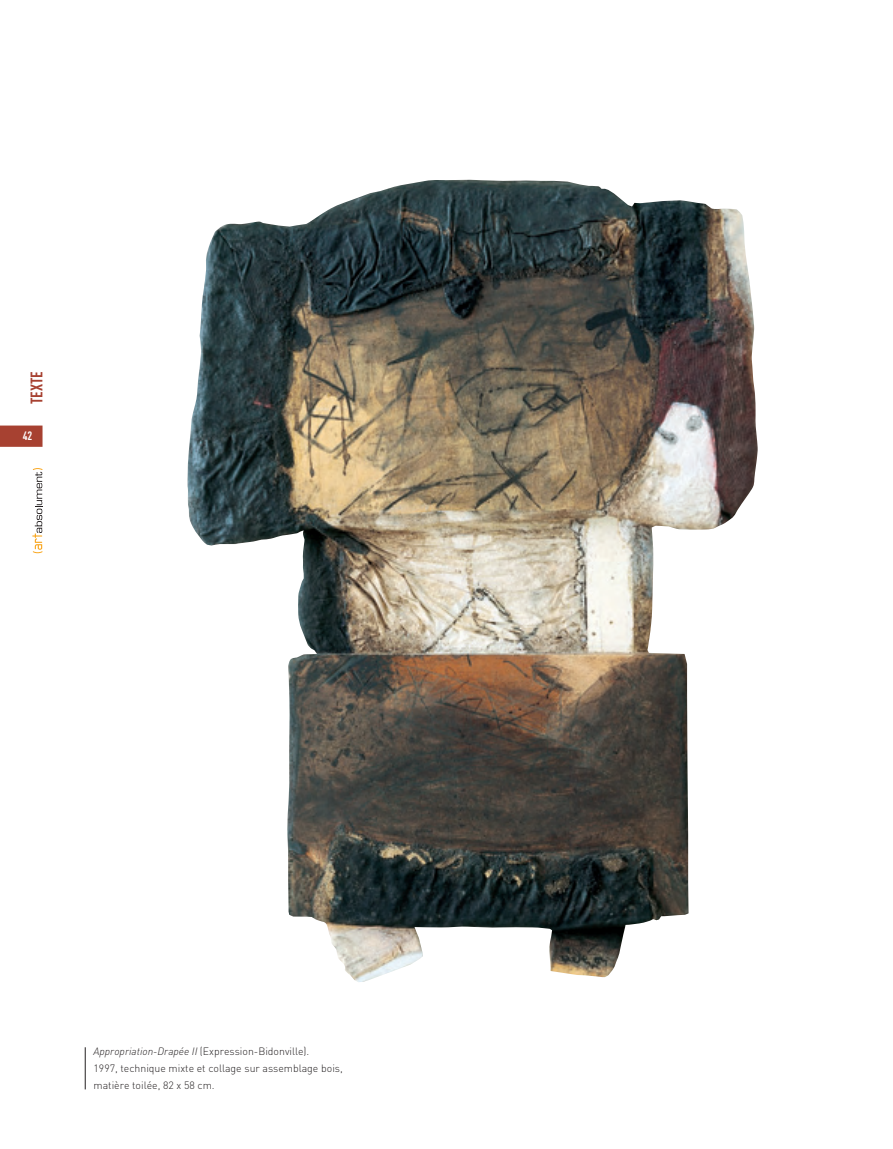
<style>
.page{position:relative;width:893px;height:1149px;background:#fff}
.page>*{position:absolute;margin:0;border:0;box-sizing:border-box;transform-origin:0 0}
.t1{font:700 16.5px "DIN Cond";color:#a74131}
.t2{font:700 12px "DIN Cond";color:#fff}
.t3{font:300 10.5px/17px "DIN";color:#231f20}
.s1{font-style:italic}
</style>
<div class="page">
<div style="left:0;top:425px;width:43px;height:21px;background:#a74131"></div>
<svg style="left:32px;top:468px;width:11px;height:85px"></svg>
<img style="left:187px;top:180px;width:571px;height:801px">
<hr style="left:85px;top:1046px;width:1px;height:43px;background:#231f20">
<h1 class="t1" style="left:31px;top:404px;width:35px;rotate:-90deg">TEXTE</h1>
<p class="t2" style="left:23px;top:432px;width:11px">42</p>
<p class="t3" style="left:94px;top:1043px;width:251px"><span class="s1">Appropriation-Drapée II</span> (Expression-Bidonville).<br>1997, technique mixte et collage sur assemblage bois, matière toilée, 82 x 58 cm.</p>
</div>
